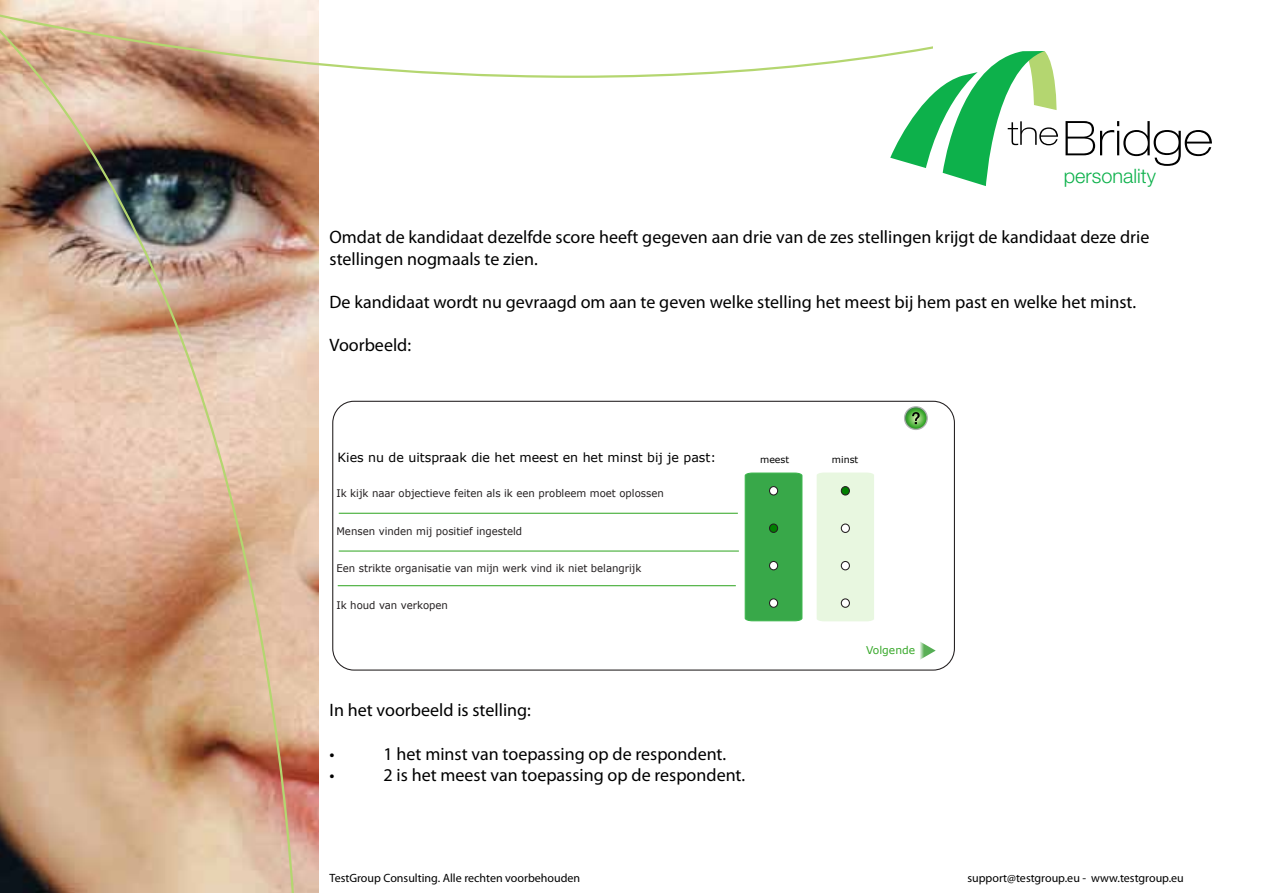
<style>
.page{position:relative;width:1263px;height:893px;background:#fff}
.page>*{position:absolute;margin:0;border:0;box-sizing:border-box;transform-origin:0 0}
.t1{font:300 19.95px "Helvetica Neue";color:#0db14b}
.t2{font:18px/21.6px "Myriad Pro";color:#000}
.t3{font:12.6px "Verdana";color:#000}
.t4{font:12px "Myriad Pro";color:#000}
.t5{font:10.65px "Verdana";color:#37a829}
.t6{font:10.5px "Verdana";color:#231f20;scale:.96 1}
.t7{font:9.45px "Verdana";color:#000}
</style>
<div class="page">
<img style="left:301px;top:116px;width:18px;height:777px">
<img style="left:0;top:116px;width:301px;height:777px">
<svg style="left:0;top:0;width:933px;height:116px"></svg>
<svg style="left:744px;top:472px;width:59px;height:150px;background:#3eab4f"></svg>
<div style="left:769px;top:599px;width:9px;height:8px;background:#fff;border-radius:50%"></div>
<div style="left:769px;top:598px;width:9px;height:10px;border:1px solid #231f20;border-radius:50%"></div>
<div style="left:769px;top:561px;width:9px;height:9px;background:#fff;border-radius:50%"></div>
<div style="left:769px;top:561px;width:9px;height:9px;border:1px solid #231f20;border-radius:50%"></div>
<div style="left:769px;top:524px;width:9px;height:8px;background:#007f00;border-radius:50%"></div>
<div style="left:769px;top:523px;width:9px;height:10px;border:1px solid #231f20;border-radius:50%"></div>
<div style="left:769px;top:487px;width:9px;height:8px;background:#fff;border-radius:50%"></div>
<div style="left:769px;top:486px;width:9px;height:9px;border:1px solid #231f20;border-radius:50%"></div>
<div style="left:817px;top:473px;width:57px;height:148px;background:#e8f7e0"></div>
<div style="left:841px;top:599px;width:8px;height:8px;background:#fff;border-radius:50%"></div>
<div style="left:841px;top:598px;width:9px;height:10px;border:1px solid #231f20;border-radius:50%"></div>
<div style="left:841px;top:561px;width:8px;height:9px;background:#fff;border-radius:50%"></div>
<div style="left:841px;top:561px;width:9px;height:9px;border:1px solid #231f20;border-radius:50%"></div>
<div style="left:841px;top:524px;width:8px;height:8px;background:#fff;border-radius:50%"></div>
<div style="left:841px;top:523px;width:9px;height:10px;border:1px solid #231f20;border-radius:50%"></div>
<div style="left:841px;top:487px;width:8px;height:8px;background:#007f00;border-radius:50%"></div>
<div style="left:841px;top:486px;width:9px;height:10px;border:1px solid #231f20;border-radius:50%"></div>
<hr style="left:339px;top:513px;width:399px;height:1px;background:#37a829">
<hr style="left:339px;top:550px;width:400px;height:2px;background:#37a829">
<hr style="left:338px;top:585px;width:398px;height:1px;background:#37a829">
<svg style="left:904px;top:407px;width:23px;height:22px"></svg>
<div style="left:904px;top:406px;width:24px;height:24px;border:1px solid #b2b2b2;border-radius:50%"></div>
<svg style="left:912px;top:412px;width:8px;height:12px"></svg>
<svg style="left:920px;top:642px;width:16px;height:18px"></svg>
<svg style="left:1065px;top:121px;width:147px;height:45px"></svg>
<svg style="left:890px;top:51px;width:168px;height:135px"></svg>
<p class="t1" style="left:1064px;top:164px;width:94px">personality</p>
<p class="t2" style="left:330px;top:226px;width:821px">Omdat de kandidaat dezelfde score heeft gegeven aan drie van de zes stellingen krijgt de kandidaat deze drie stellingen nogmaals te zien.</p>
<p class="t2" style="left:330px;top:291px;width:808px">De kandidaat wordt nu gevraagd om aan te geven welke stelling het meest bij hem past en welke het minst.</p>
<p class="t2" style="left:330px;top:334px;width:83px">Voorbeeld:</p>
<p class="t3" style="left:337px;top:450px;width:380px">Kies nu de uitspraak die het meest en het minst bij je past:</p>
<p class="t7" style="left:760px;top:453px;width:31px">meest</p>
<p class="t7" style="left:832px;top:453px;width:28px">minst</p>
<p class="t6" style="left:336px;top:487px;width:343px">Ik kijk naar objectieve feiten als ik een probleem moet oplossen</p>
<p class="t6" style="left:336px;top:524px;width:195px">Mensen vinden mij positief ingesteld</p>
<p class="t6" style="left:336px;top:562px;width:319px">Een strikte organisatie van mijn werk vind ik niet belangrijk</p>
<p class="t6" style="left:336px;top:599px;width:118px">Ik houd van verkopen</p>
<p class="t2" style="left:330px;top:699px;width:203px">In het voorbeeld is stelling:</p>
<p class="t2" style="left:330px;top:742px;width:7px">•</p>
<p class="t2" style="left:384px;top:742px;width:344px">1 het minst van toepassing op de respondent.</p>
<p class="t2" style="left:330px;top:764px;width:7px">•</p>
<p class="t2" style="left:384px;top:764px;width:363px">2 is het meest van toepassing op de respondent.</p>
<p class="t5" style="left:866px;top:643px;width:51px">Volgende</p>
<p class="t4" style="left:330px;top:871px;width:252px">TestGroup Consulting. Alle rechten voorbehouden</p>
<p class="t4" style="left:967px;top:871px;width:218px">support@testgroup.eu - www.testgroup.eu</p>
</div>
